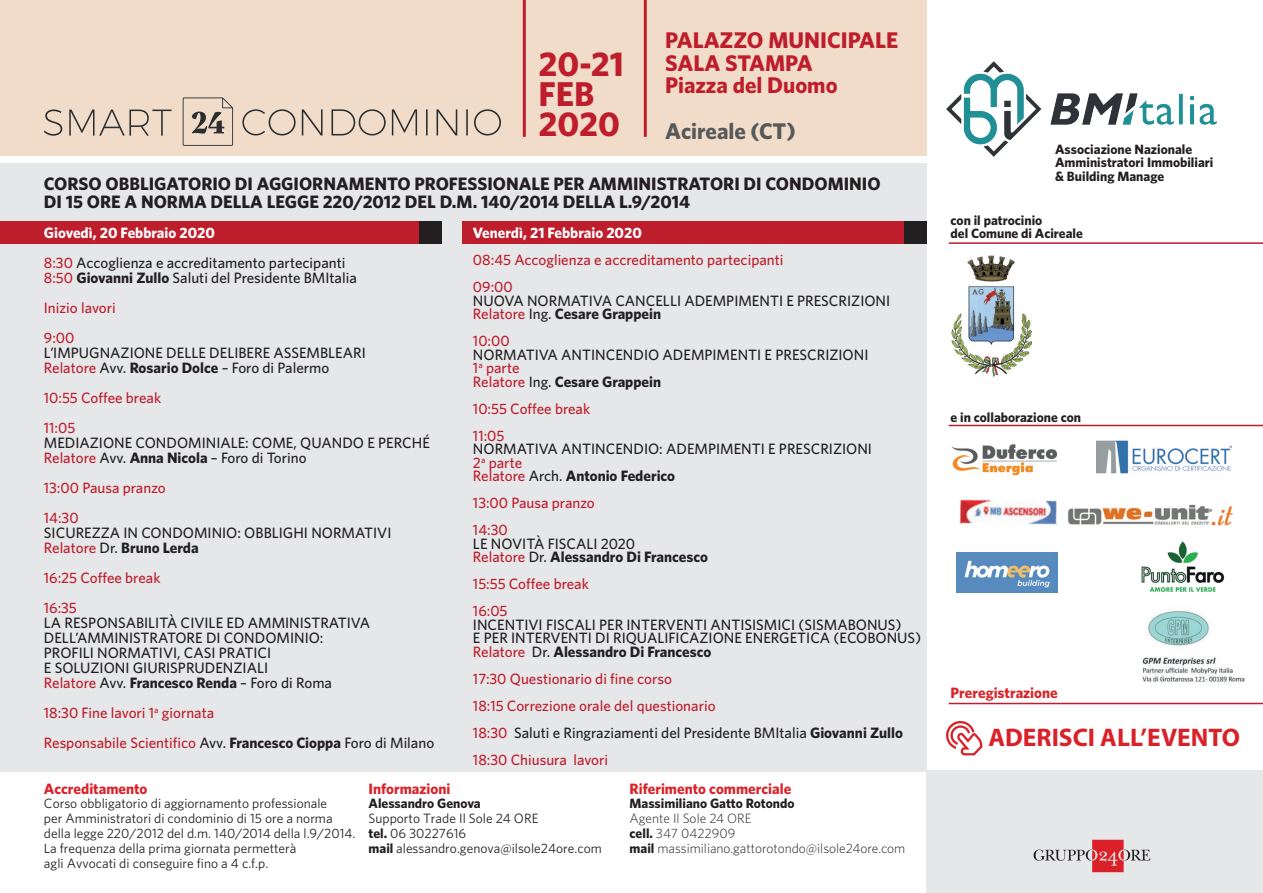
<style>
.page{position:relative;width:1263px;height:893px;background:#fff}
.page>*{position:absolute;margin:0;border:0;box-sizing:border-box;transform-origin:0 0}
.t1{font:700 34.5px/30px "Whitney";color:#be1d2c}
.t2{font:700 25.5px "Myriad Pro";color:#da2128}
.t3{font:700 22.65px/22.6px "Whitney";color:#be1d2c}
.t4{font:700 22.65px "Whitney";color:#57585a}
.t5{font:700 18px/18px "Whitney";color:#231f20}
.t6{font:500 15px/15px "Whitney";color:#231f20}
.t7{font:500 15px/27px "Whitney";color:#be1d2c}
.t8{font:700 15px "Whitney";color:#da2128}
.t9{font:700 15px "Whitney";color:#fff}
.t10{font:13.5px/15px "Whitney";color:#231f20}
.t11{font:700 13.5px/13.5px "Whitney";color:#231f20}
.t12{font:300 13.5px/15px "Whitney";color:#231f20}
.s1{color:#be1d2c}
.s2{font-weight:700}
.s3{color:#231f20}
.s4{font-weight:700;color:#231f20}
</style>
<div class="page">
<div style="left:0;top:0;width:926px;height:155px;background:#f0dcc8"></div>
<div style="left:0;top:163px;width:926px;height:608px;background:#e6e7e9"></div>
<div style="left:926px;top:770px;width:337px;height:122px;background:#e6e7e9"></div>
<hr style="left:523px;top:0;width:3px;height:137px;background:#be1d2c">
<hr style="left:644px;top:0;width:3px;height:137px;background:#be1d2c">
<svg style="left:44px;top:97px;width:457px;height:49px"></svg>
<svg style="left:1034px;top:839px;width:116px;height:33px"></svg>
<img style="left:946px;top:61px;width:271px;height:96px">
<img style="left:952px;top:256px;width:79px;height:120px">
<img style="left:959px;top:475px;width:99px;height:88px">
<img style="left:1097px;top:440px;width:135px;height:33px">
<img style="left:951px;top:444px;width:107px;height:31px">
<img style="left:1068px;top:504px;width:165px;height:22px">
<img style="left:1141px;top:541px;width:84px;height:51px">
<div style="left:0;top:221px;width:442px;height:22px;background:#be1d2c"></div>
<div style="left:420px;top:221px;width:22px;height:22px;background:#231f20"></div>
<div style="left:462px;top:221px;width:465px;height:22px;background:#be1d2c"></div>
<div style="left:904px;top:221px;width:23px;height:22px;background:#231f20"></div>
<hr style="left:949px;top:242px;width:314px;height:2px;background:#be1d2c">
<hr style="left:949px;top:424px;width:314px;height:2px;background:#be1d2c">
<hr style="left:949px;top:702px;width:314px;height:2px;background:#be1d2c">
<svg style="left:946px;top:721px;width:36px;height:34px"></svg>
<img style="left:1142px;top:610px;width:103px;height:73px">
<img style="left:956px;top:552px;width:101px;height:40px">
<h1 class="t1" style="left:538px;top:49px;width:87px">20-21<br>FEB<br>2020</h1>
<h3 class="t3" style="left:665px;top:28px;width:235px">PALAZZO MUNICIPALE<br>SALA STAMPA<br>Piazza del Duomo</h3>
<h3 class="t4" style="left:665px;top:117px;width:132px">Acireale (CT)</h3>
<p class="t5" style="left:44px;top:174px;width:838px">CORSO OBBLIGATORIO DI AGGIORNAMENTO PROFESSIONALE PER AMMINISTRATORI DI CONDOMINIO<br>DI 15 ORE A NORMA DELLA LEGGE 220/2012 DEL D.M. 140/2014 DELLA L.9/2014</p>
<p class="t11" style="left:1055px;top:142px;width:160px">Associazione Nazionale<br>Amministratori Immobiliari &amp; Building Manage</p>
<p class="t11" style="left:951px;top:213px;width:93px">con il patrocinio</p>
<p class="t9" style="left:44px;top:224px;width:173px">Giovedì, 20 Febbraio 2020</p>
<p class="t11" style="left:951px;top:227px;width:134px">del Comune di Acireale</p>
<p class="t6" style="left:44px;top:255px;width:314px"><span class="s1">8:30</span> Accoglienza e accreditamento partecipanti<br><span class="s1">8:50</span> <span class="s2">Giovanni Zullo</span> Saluti del Presidente BMItalia</p>
<p class="t7" style="left:44px;top:293px;width:73px;line-height:30px">Inizio lavori<br>9:00</p>
<p class="t6" style="left:44px;top:345px;width:323px">L’IMPUGNAZIONE DELLE DELIBERE ASSEMBLEARI<br><span class="s1">Relatore</span> Avv. <span class="s2">Rosario Dolce</span> – Foro di Palermo</p>
<p class="t7" style="left:44px;top:383px;width:119px;line-height:30px">10:55 Coffee break<br>11:05</p>
<p class="t6" style="left:44px;top:435px;width:388px">MEDIAZIONE CONDOMINIALE: COME, QUANDO E PERCHÉ<br><span class="s1">Relatore</span> Avv. <span class="s2">Anna Nicola</span> – Foro di Torino</p>
<p class="t7" style="left:44px;top:473px;width:123px;line-height:30px">13:00 Pausa pranzo<br>14:30</p>
<p class="t6" style="left:44px;top:525px;width:349px">SICUREZZA IN CONDOMINIO: OBBLIGHI NORMATIVI<br><span class="s1">Relatore</span> Dr. <span class="s2">Bruno Lerda</span></p>
<p class="t7" style="left:44px;top:563px;width:118px;line-height:30px">16:25 Coffee break<br>16:35</p>
<p class="t6" style="left:44px;top:615px;width:328px">LA RESPONSABILITÀ CIVILE ED AMMINISTRATIVA DELL’AMMINISTRATORE DI CONDOMINIO:<br>PROFILI NORMATIVI, CASI PRATICI<br>E SOLUZIONI GIURISPRUDENZIALI<br><span class="s1">Relatore</span> Avv. <span class="s2">Francesco Renda</span> – Foro di Roma</p>
<p class="t7" style="left:44px;top:698px;width:392px;line-height:30px">18:30 Fine lavori 1<sup>a</sup> giornata<br>Responsabile Scientifico <span class="s3">Avv.</span> <span class="s4">Francesco Cioppa</span> <span class="s3">Foro di Milano</span></p>
<p class="t9" style="left:473px;top:224px;width:170px">Venerdì, 21 Febbraio 2020</p>
<p class="t7" style="left:473px;top:246px;width:312px">08:45 Accoglienza e accreditamento partecipanti<br>09:00</p>
<p class="t6" style="left:473px;top:293px;width:419px;line-height:13.5px">NUOVA NORMATIVA CANCELLI ADEMPIMENTI E PRESCRIZIONI<br><span class="s1">Relatore</span> Ing. <span class="s2">Cesare Grappein</span></p>
<p class="t7" style="left:473px;top:327px;width:38px">10:00</p>
<p class="t6" style="left:473px;top:347px;width:397px;line-height:13.5px">NORMATIVA ANTINCENDIO ADEMPIMENTI E PRESCRIZIONI<br><span class="s1">1</span><sup>a</sup> <span class="s1">parte<br>Relatore</span> Ing. <span class="s2">Cesare Grappein</span></p>
<p class="t7" style="left:473px;top:395px;width:119px">10:55 Coffee break<br>11:05</p>
<p class="t6" style="left:473px;top:442px;width:401px;line-height:13.5px">NORMATIVA ANTINCENDIO: ADEMPIMENTI E PRESCRIZIONI<br><span class="s1">2</span><sup>a</sup> <span class="s1">parte<br>Relatore</span> Arch. <span class="s2">Antonio Federico</span></p>
<p class="t7" style="left:473px;top:489px;width:123px">13:00 Pausa pranzo<br>14:30</p>
<p class="t6" style="left:473px;top:536px;width:236px;line-height:13.5px">LE NOVITÀ FISCALI 2020<br><span class="s1">Relatore</span> Dr. <span class="s2">Alessandro Di Francesco</span></p>
<p class="t7" style="left:473px;top:570px;width:117px">15:55 Coffee break<br>16:05</p>
<p class="t6" style="left:473px;top:617px;width:450px;line-height:13.5px">INCENTIVI FISCALI PER INTERVENTI ANTISISMICI (SISMABONUS)<br>E PER INTERVENTI DI RIQUALIFICAZIONE ENERGETICA (ECOBONUS)<br><span class="s1">Relatore</span> Dr. <span class="s2">Alessandro Di Francesco</span></p>
<p class="t7" style="left:473px;top:665px;width:431px">17:30 Questionario di fine corso<br>18:15 Correzione orale del questionario<br>18:30 <span class="s3">Saluti e Ringraziamenti del Presidente BMItalia</span> <span class="s4">Giovanni Zullo </span>18:30 Chiusura lavori</p>
<p class="t11" style="left:951px;top:410px;width:132px">e in collaborazione con</p>
<p class="t8" style="left:951px;top:683px;width:109px">Preregistrazione</p>
<h2 class="t2" style="left:988px;top:720px;width:253px">ADERISCI ALL’EVENTO</h2>
<p class="t8" style="left:44px;top:779px;width:105px">Accreditamento</p>
<p class="t10" style="left:44px;top:795px;width:313px">Corso obbligatorio di aggiornamento professionale<br>per Amministratori di condominio di 15 ore a norma della legge 220/2012 del d.m. 140/2014 della l.9/2014.<br>La frequenza della prima giornata permetterà<br>agli Avvocati di conseguire fino a 4 c.f.p.</p>
<p class="t8" style="left:369px;top:779px;width:83px">Informazioni</p>
<p class="t11" style="left:369px;top:796px;width:114px">Alessandro Genova</p>
<p class="t10" style="left:369px;top:811px;width:235px">Supporto Trade Il Sole 24 ORE<br><span class="s2">tel.</span> 06 30227616<br><span class="s2">mail</span> alessandro.genova@ilsole24ore.com</p>
<p class="t8" style="left:630px;top:779px;width:163px">Riferimento commerciale</p>
<p class="t11" style="left:630px;top:796px;width:167px">Massimiliano Gatto Rotondo</p>
<p class="t12" style="left:630px;top:811px;width:277px">Agente Il Sole 24 ORE<br><span class="s2">cell.</span> 347 0422909<br><span class="s2">mail</span> massimiliano.gattorotondo@ilsole24ore.com</p>
</div>
